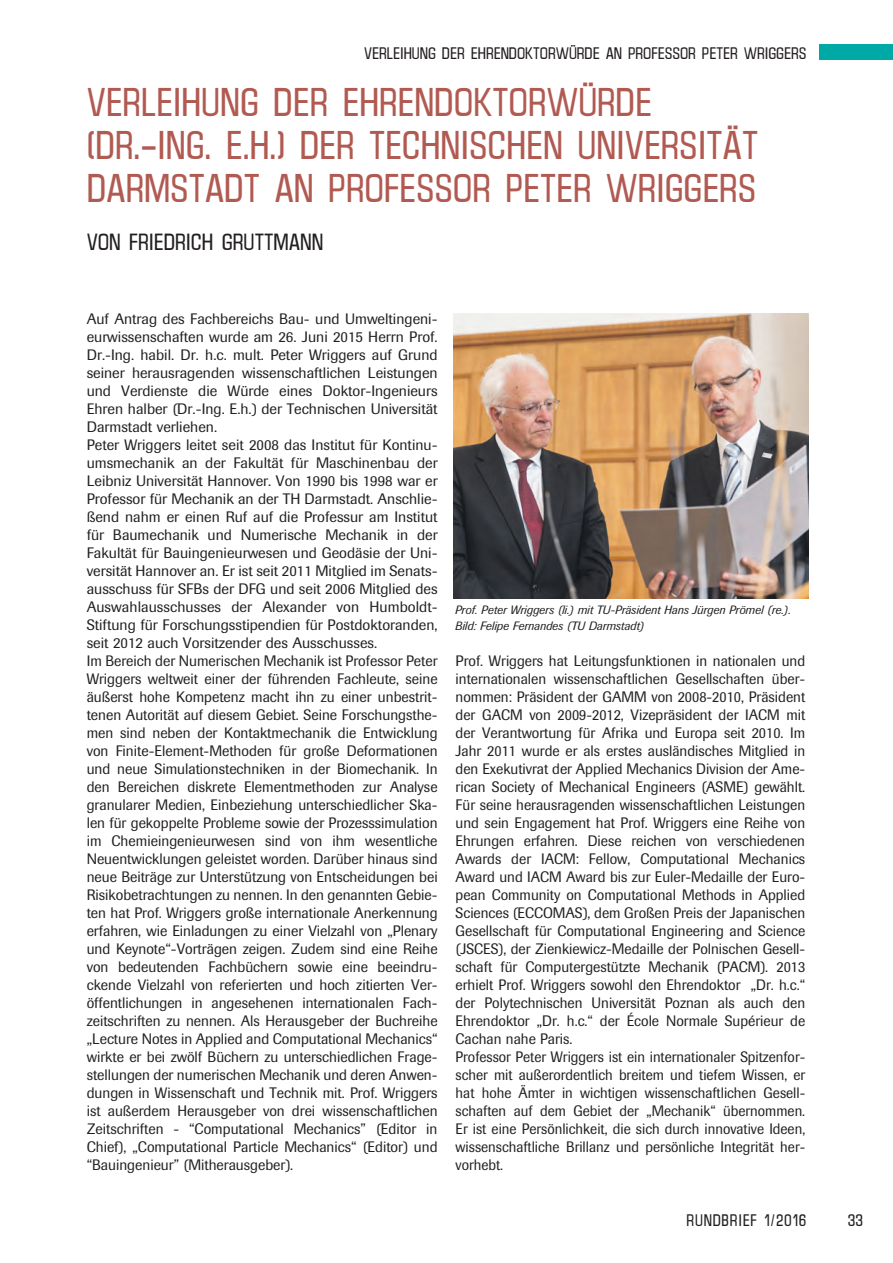
<style>
.page{position:relative;width:893px;height:1263px;background:#fff}
.page>*{position:absolute;margin:0;border:0;box-sizing:border-box;transform-origin:0 0}
.t1{font:36px/43.2px "I Plain";color:#b15a52}
.t2{font:21px "I Plain";color:#231f20}
.t3{font:15px/18px "Imago";color:#231f20}
.t4{font:15px "I Plain";color:#231f20}
.t5{font:15px "I Plain";letter-spacing:.05em;color:#231f20}
.t6{font:italic 12px/16.5px "Imago";color:#231f20}
</style>
<div class="page">
<div style="left:819px;top:45px;width:74px;height:15px;background:#00a9a5"></div>
<img style="left:454px;top:314px;width:354px;height:284px">
<p class="t4" style="left:364px;top:44px;width:444px">VERLEIHUNG DER EHRENDOKTORWÜRDE AN PROFESSOR PETER WRIGGERS</p>
<h1 class="t1" style="left:87px;top:80px;width:673px">VERLEIHUNG DER EHRENDOKTORWÜRDE (DR.-ING. E.H.) DER TECHNISCHEN UNIVERSITÄT<br>DARMSTADT AN PROFESSOR PETER WRIGGERS</h1>
<h2 class="t2" style="left:87px;top:228px;width:238px">VON FRIEDRICH GRUTTMANN</h2>
<p class="t3" style="left:87px;top:310px;width:353px">Auf Antrag des Fachbereichs Bau- und Umweltingeni&shy;eurwissenschaften wurde am 26. Juni 2015 Herrn Prof.<br>Dr.-Ing. habil. Dr. h.c. mult. Peter Wriggers auf Grund seiner herausragenden wissenschaftlichen Leistungen und Verdienste die Würde eines Doktor-Ingenieurs Ehren halber (Dr.-Ing. E.h.) der Technischen Universität Darmstadt verliehen.<br>Peter Wriggers leitet seit 2008 das Institut für Kontinu&shy;umsmechanik an der Fakultät für Maschinenbau der Leibniz Universität Hannover. Von 1990 bis 1998 war er Professor für Mechanik an der TH Darmstadt. Anschlie&shy;ßend nahm er einen Ruf auf die Professur am Institut für Baumechanik und Numerische Mechanik in der Fakultät für Bauingenieurwesen und Geodäsie der Uni&shy;versität Hannover an. Er ist seit 2011 Mitglied im Senats&shy;ausschuss für SFBs der DFG und seit 2006 Mitglied des Auswahlausschusses der Alexander von Humboldt-Stiftung für Forschungsstipendien für Postdoktoranden, seit 2012 auch Vorsitzender des Ausschusses.<br>Im Bereich der Numerischen Mechanik ist Professor Peter Wriggers weltweit einer der führenden Fachleute, seine äußerst hohe Kompetenz macht ihn zu einer unbestrit&shy;tenen Autorität auf diesem Gebiet. Seine Forschungsthe&shy;men sind neben der Kontaktmechanik die Entwicklung von Finite-Element-Methoden für große Deformationen und neue Simulationstechniken in der Biomechanik. In den Bereichen diskrete Elementmethoden zur Analyse granularer Medien, Einbeziehung unterschiedlicher Ska&shy;len für gekoppelte Probleme sowie der Prozesssimulation im Chemieingenieurwesen sind von ihm wesentliche Neuentwicklungen geleistet worden. Darüber hinaus sind neue Beiträge zur Unterstützung von Entscheidungen bei Risikobetrachtungen zu nennen. In den genannten Gebie&shy;ten hat Prof. Wriggers große internationale Anerkennung erfahren, wie Einladungen zu einer Vielzahl von „Plenary und Keynote“-Vorträgen zeigen. Zudem sind eine Reihe von bedeutenden Fachbüchern sowie eine beeindru&shy;ckende Vielzahl von referierten und hoch zitierten Ver&shy;öffentlichungen in angesehenen internationalen Fach&shy;zeitschriften zu nennen. Als Herausgeber der Buchreihe „Lecture Notes in Applied and Computational Mechanics“ wirkte er bei zwölf Büchern zu unterschiedlichen Frage&shy;stellungen der numerischen Mechanik und deren Anwen&shy;dungen in Wissenschaft und Technik mit. Prof. Wriggers ist außerdem Herausgeber von drei wissenschaftlichen Zeitschriften - “Computational Mechanics” (Editor in Chief), „Computational Particle Mechanics“ (Editor) und “Bauingenieur” (Mitherausgeber).</p>
<p class="t6" style="left:455px;top:601px;width:337px">Prof. Peter Wriggers (li.) mit TU-Präsident Hans Jürgen Prömel (re.).<br>Bild: Felipe Fernandes (TU Darmstadt)</p>
<p class="t3" style="left:456px;top:652px;width:351px">Prof. Wriggers hat Leitungsfunktionen in nationalen und internationalen wissenschaftlichen Gesellschaften über&shy;nommen: Präsident der GAMM von 2008-2010, Präsident der GACM von 2009-2012, Vizepräsident der IACM mit der Verantwortung für Afrika und Europa seit 2010. Im Jahr 2011 wurde er als erstes ausländisches Mitglied in den Exekutivrat der Applied Mechanics Division der Ame&shy;rican Society of Mechanical Engineers (ASME) gewählt.<br>Für seine herausragenden wissenschaftlichen Leistungen und sein Engagement hat Prof. Wriggers eine Reihe von Ehrungen erfahren. Diese reichen von verschiedenen Awards der IACM: Fellow, Computational Mechanics Award und IACM Award bis zur Euler-Medaille der Euro&shy;pean Community on Computational Methods in Applied Sciences (ECCOMAS), dem Großen Preis der Japanischen Gesellschaft für Computational Engineering and Science (JSCES), der Zienkiewicz-Medaille der Polnischen Gesell&shy;schaft für Computergestützte Mechanik (PACM). 2013 erhielt Prof. Wriggers sowohl den Ehrendoktor „Dr. h.c.“ der Polytechnischen Universität Poznan als auch den Ehrendoktor „Dr. h.c.“ der École Normale Supérieur de Cachan nahe Paris.<br>Professor Peter Wriggers ist ein internationaler Spitzenfor&shy;scher mit außerordentlich breitem und tiefem Wissen, er hat hohe Ämter in wichtigen wissenschaftlichen Gesell&shy;schaften auf dem Gebiet der „Mechanik“ übernommen.<br>Er ist eine Persönlichkeit, die sich durch innovative Ideen, wissenschaftliche Brillanz und persönliche Integrität her&shy;vorhebt.</p>
<p class="t5" style="left:687px;top:1210px;width:121px">RUNDBRIEF 1/2016</p>
<p class="t4" style="left:848px;top:1210px;width:17px">33</p>
</div>
